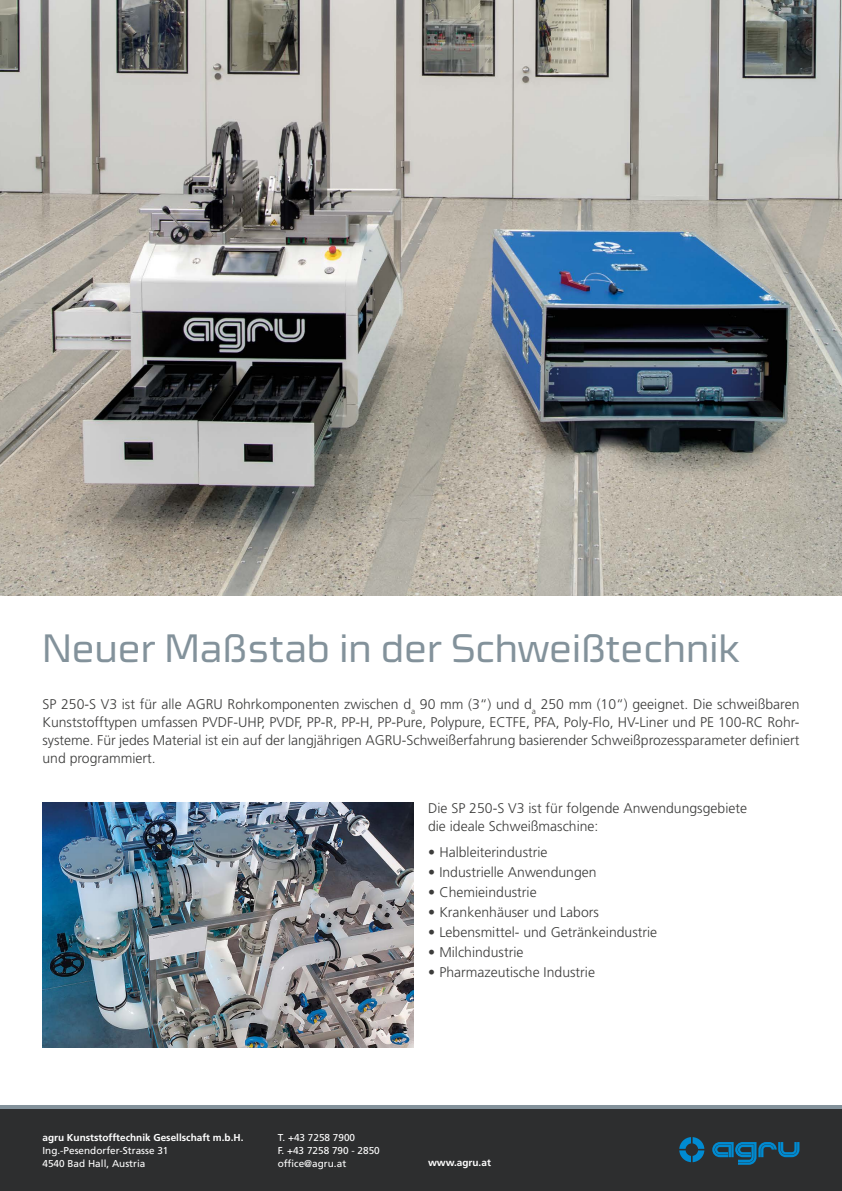
<style>
.page{position:relative;width:842px;height:1191px;background:#fff}
.page>*{position:absolute;margin:0;border:0;box-sizing:border-box;transform-origin:0 0}
.t1{font:300 40px "Cube Pro";color:#83929b}
.t2{font:300 14px/18px "Frutiger LT Std";color:#3c3c3b;text-align:justify}
.t3{font:10px/13px "Frutiger LT Std";color:#fff}
.t4{font:700 10px "Frutiger LT Std";color:#fff}
</style>
<div class="page">
<div style="left:0;top:1108px;width:842px;height:83px;background:#2d2e2f"></div>
<hr style="left:0;top:1105px;width:842px;height:3px;background:#83929b">
<img style="left:0;top:0;width:842px;height:595px">
<svg style="left:679px;top:1137px;width:25px;height:25px"></svg>
<svg style="left:712px;top:1142px;width:87px;height:22px"></svg>
<img style="left:43px;top:802px;width:371px;height:245px">
<h1 class="t1" style="left:43px;top:626px;width:698px">Neuer Maßstab in der Schweißtechnik</h1>
<p class="t2" style="left:43px;top:695px;width:758px">SP 250-S V3 ist für alle AGRU Rohrkomponenten zwischen d<sub>a</sub> 90 mm (3“) und d<sub>a</sub> 250 mm (10“) geeignet. Die schweißbaren Kunststofftypen umfassen PVDF-UHP, PVDF, PP-R, PP-H, PP-Pure, Polypure, ECTFE, PFA, Poly-Flo, HV-Liner und PE 100-RC Rohr&shy;systeme. Für jedes Material ist ein auf der langjährigen AGRU-Schweißerfahrung basierender Schweißprozessparameter definiert und programmiert.</p>
<p class="t2" style="left:428px;top:799px;width:320px">Die SP 250-S V3 ist für folgende Anwendungsgebiete die ideale Schweißmaschine:</p>
<p class="t2" style="left:428px;top:843px;width:121px">• Halbleiterindustrie</p>
<p class="t2" style="left:428px;top:863px;width:170px">• Industrielle Anwendungen</p>
<p class="t2" style="left:428px;top:883px;width:110px">• Chemieindustrie</p>
<p class="t2" style="left:428px;top:903px;width:172px">• Krankenhäuser und Labors</p>
<p class="t2" style="left:428px;top:923px;width:231px">• Lebensmittel- und Getränkeindustrie</p>
<p class="t2" style="left:428px;top:943px;width:97px">• Milchindustrie</p>
<p class="t2" style="left:428px;top:963px;width:168px">• Pharmazeutische Industrie</p>
<p class="t4" style="left:43px;top:1131px;width:202px">agru Kunststofftechnik Gesellschaft m.b.H.</p>
<p class="t3" style="left:43px;top:1143px;width:127px">Ing.-Pesendorfer-Strasse 31<br>4540 Bad Hall, Austria</p>
<p class="t3" style="left:278px;top:1130px;width:103px">T. +43 7258 7900<br>F. +43 7258 790 - 2850 office@agru.at</p>
<p class="t4" style="left:428px;top:1156px;width:64px">www.agru.at</p>
</div>
